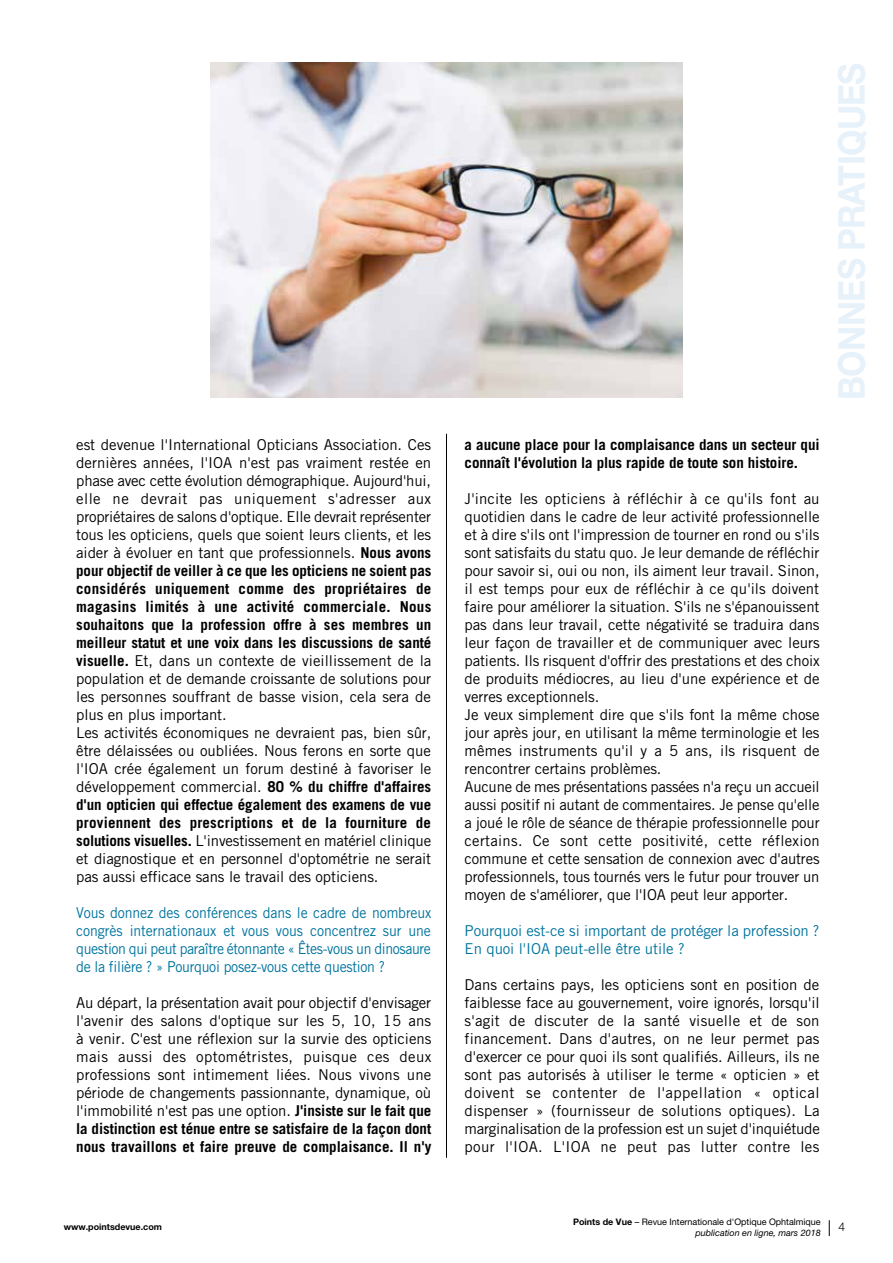
<style>
.page{position:relative;width:893px;height:1263px;background:#fff}
.page>*{position:absolute;margin:0;border:0;box-sizing:border-box;transform-origin:0 0}
.t1{font:700 36.9px "Helvetica Neue LT Std";letter-spacing:-.02em;color:#e7f1fa;scale:.92 1}
.t2{font:15px/18px "Trade Gothic LT Std";letter-spacing:-.005em;color:#000}
.t3{font:15px/18px "Trade Gothic LT Std";letter-spacing:-.005em;color:#00749e;text-align:justify;scale:.94 1}
.t4{font:700 15px/18px "Trade Gothic LT Std";letter-spacing:-.005em;color:#000}
.t5{font:15px/18px "Trade Gothic LT Std";letter-spacing:-.005em;color:#00749e}
.t6{font:300 12px "Helvetica Neue LT Std";color:#000}
.t7{font:9px/10.8px "Helvetica Neue LT Std";color:#000;text-align:right}
.t8{font:700 9px "Helvetica Neue LT Std";color:#000}
.s1{font-weight:700}
.s2{font-style:italic}
</style>
<div class="page">
<svg style="left:829px;top:1220px;width:1px;height:16px"></svg>
<hr style="left:446px;top:434px;width:1px;height:724px;background:#000">
<img style="left:210px;top:63px;width:472px;height:334px">
<p class="t2" style="left:76px;top:435px;width:357px">est devenue l'International Opticians Association. Ces dernières années, l'IOA n'est pas vraiment restée en phase avec cette évolution démographique. Aujourd'hui, elle ne devrait pas uniquement s'adresser aux propriétaires de salons d'optique. Elle devrait représenter tous les opticiens, quels que soient leurs clients, et les aider à évoluer en tant que professionnels. <span class="s1">Nous avons pour objectif de veiller à ce que les opticiens ne soient pas considérés uniquement comme des propriétaires de magasins limités à une activité commerciale. Nous souhaitons que la profession offre à ses membres un meilleur statut et une voix dans les discussions de santé visuelle.</span> Et, dans un contexte de vieillissement de la population et de demande croissante de solutions pour les personnes souffrant de basse vision, cela sera de plus en plus important.<br>Les activités économiques ne devraient pas, bien sûr, être délaissées ou oubliées. Nous ferons en sorte que l'IOA crée également un forum destiné à favoriser le développement commercial. <span class="s1">80 % du chiffre d'affaires d'un opticien qui effectue également des examens de vue proviennent des prescriptions et de la fourniture de solutions visuelles.</span> L'investissement en matériel clinique et diagnostique et en personnel d'optométrie ne serait pas aussi efficace sans le travail des opticiens.</p>
<p class="t3" style="left:76px;top:903px;width:379px">Vous donnez des conférences dans le cadre de nombreux congrès internationaux et vous vous concentrez sur une question qui peut paraître étonnante « Êtes-vous un dinosaure de la filière ? » Pourquoi posez-vous cette question ?</p>
<p class="t2" style="left:76px;top:993px;width:357px;text-align:justify">Au départ, la présentation avait pour objectif d'envisager l'avenir des salons d'optique sur les 5, 10, 15 ans à venir. C'est une réflexion sur la survie des opticiens mais aussi des optométristes, puisque ces deux professions sont intimement liées. Nous vivons une période de changements passionnante, dynamique, où l'immobilité n'est pas une option. <span class="s1">J'insiste sur le fait que la distinction est ténue entre se satisfaire de la façon dont nous travaillons et faire preuve de complaisance. Il n'y</span></p>
<p class="t4" style="left:465px;top:435px;width:356px">a aucune place pour la complaisance dans un secteur qui connaît l'évolution la plus rapide de toute son histoire.</p>
<p class="t2" style="left:465px;top:489px;width:357px">J'incite les opticiens à réfléchir à ce qu'ils font au quotidien dans le cadre de leur activité professionnelle et à dire s'ils ont l'impression de tourner en rond ou s'ils sont satisfaits du statu quo. Je leur demande de réfléchir pour savoir si, oui ou non, ils aiment leur travail. Sinon, il est temps pour eux de réfléchir à ce qu'ils doivent faire pour améliorer la situation. S'ils ne s'épanouissent pas dans leur travail, cette négativité se traduira dans leur façon de travailler et de communiquer avec leurs patients. Ils risquent d'offrir des prestations et des choix de produits médiocres, au lieu d'une expérience et de verres exceptionnels.<br>Je veux simplement dire que s'ils font la même chose jour après jour, en utilisant la même terminologie et les mêmes instruments qu'il y a 5 ans, ils risquent de rencontrer certains problèmes.<br>Aucune de mes présentations passées n'a reçu un accueil aussi positif ni autant de commentaires. Je pense qu'elle a joué le rôle de séance de thérapie professionnelle pour certains. Ce sont cette positivité, cette réflexion commune et cette sensation de connexion avec d'autres professionnels, tous tournés vers le futur pour trouver un moyen de s'améliorer, que l'IOA peut leur apporter.</p>
<p class="t5" style="left:465px;top:921px;width:356px">Pourquoi est-ce si important de protéger la profession ?<br>En quoi l'IOA peut-elle être utile ?</p>
<p class="t2" style="left:465px;top:975px;width:357px;text-align:justify">Dans certains pays, les opticiens sont en position de faiblesse face au gouvernement, voire ignorés, lorsqu'il s'agit de discuter de la santé visuelle et de son financement. Dans d'autres, on ne leur permet pas d'exercer ce pour quoi ils sont qualifiés. Ailleurs, ils ne sont pas autorisés à utiliser le terme « opticien » et doivent se contenter de l'appellation « optical dispenser » (fournisseur de solutions optiques). La marginalisation de la profession est un sujet d'inquiétude pour l'IOA. L'IOA ne peut pas lutter contre les</p>
<h1 class="t1" style="left:829px;top:400px;width:368px;rotate:-90deg">BONNES PRATIQUES</h1>
<p class="t7" style="left:573px;top:1216px;width:249px"><span class="s1">Points de Vue</span> – Revue Internationale d'Optique Ophtalmique <span class="s2">publication en ligne, mars 2018</span></p>
<p class="t8" style="left:64px;top:1221px;width:100px">www.pointsdevue.com</p>
<p class="t6" style="left:838px;top:1220px;width:8px">4</p>
</div>
